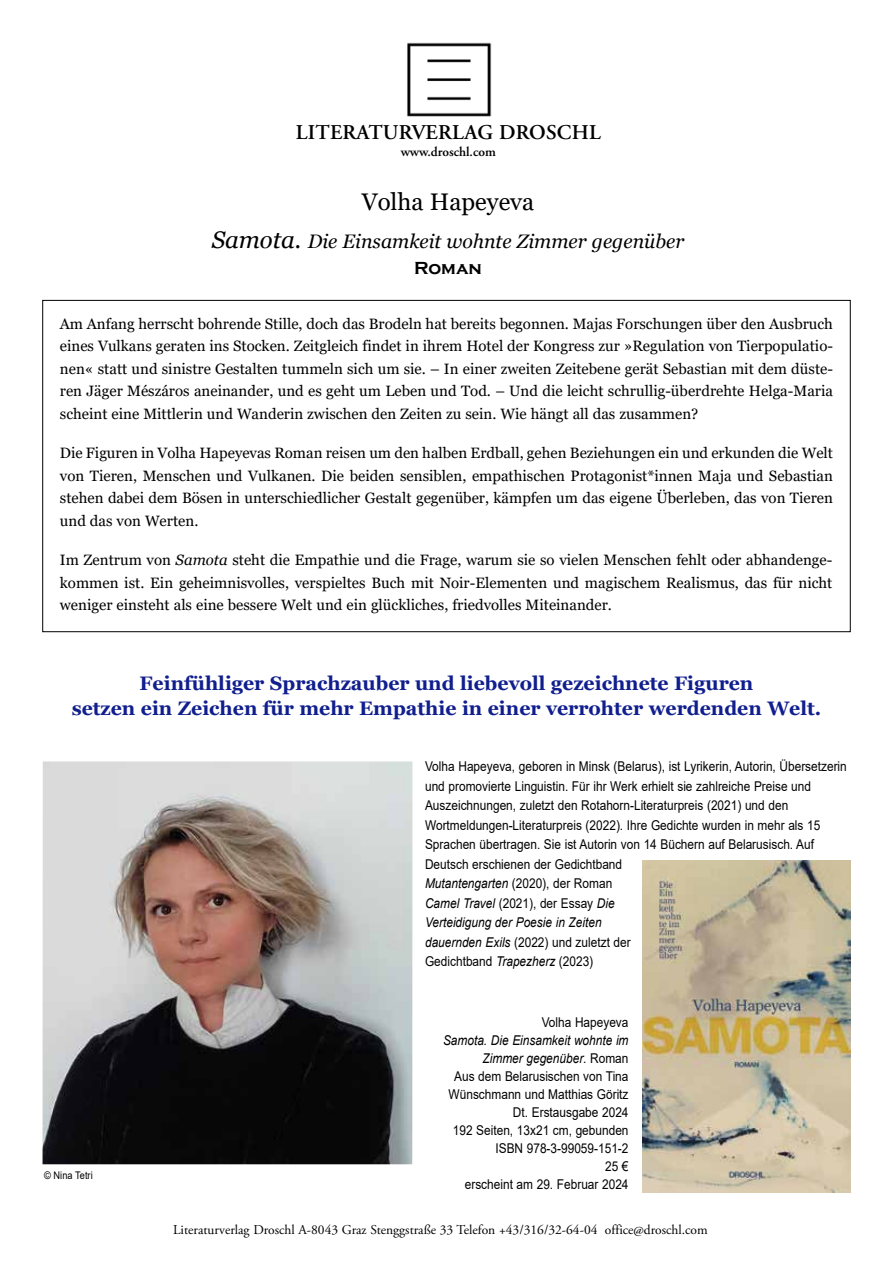
<style>
.page{position:relative;width:893px;height:1263px;background:#fff}
.page>*{position:absolute;margin:0;border:0;box-sizing:border-box;transform-origin:0 0}
.t1{font:24px "Georgia";color:#000}
.t2{font:600 21px "Adobe Garamond Pro";letter-spacing:.015em;color:#000}
.t3{font:700 19.5px/25.5px "Georgia";color:#101e8e;text-align:center}
.t4{font:italic 19.5px "Georgia";color:#000}
.t5{font:700 18px "Copperplate Gothic";color:#000}
.t6{font:15px/22.5px "Georgia";color:#000;text-align:justify}
.t7{font:13.5px/19.5px "Arial";color:#000;scale:.88 1}
.t8{font:13.5px "Adobe Garamond Pro";color:#000}
.t9{font:600 13.5px "Adobe Garamond Pro";color:#000}
.t10{font:10.5px "Arial";color:#000;scale:.88 1}
.s1{font-size:24px}
.s2{font-style:italic}
</style>
<div class="page">
<img style="left:407px;top:43px;width:85px;height:74px">
<img style="left:43px;top:761px;width:369px;height:403px">
<img style="left:642px;top:860px;width:208px;height:332px">
<h2 class="t2" style="left:296px;top:120px;width:300px">LITERATURVERLAG DROSCHL</h2>
<p class="t9" style="left:401px;top:144px;width:97px">WWW.DROSCHL.COM</p>
<h1 class="t1" style="left:362px;top:187px;width:174px">Volha Hapeyeva</h1>
<h3 class="t4" style="left:212px;top:229px;width:474px"><span class="s1">Samota.</span> Die Einsamkeit wohnte Zimmer gegenüber</h3>
<p class="t5" style="left:414px;top:258px;width:69px">Roman</p>
<p class="t6" style="left:60px;top:313px;width:775px">Am Anfang herrscht bohrende Stille, doch das Brodeln hat bereits begonnen. Majas Forschungen über den Ausbruch eines Vulkans geraten ins Stocken. Zeitgleich findet in ihrem Hotel der Kongress zur »Regulation von Tierpopulatio&shy;nen« statt und sinistre Gestalten tummeln sich um sie. – In einer zweiten Zeitebene gerät Sebastian mit dem düste&shy;ren Jäger Mészáros aneinander, und es geht um Leben und Tod. – Und die leicht schrullig-überdrehte Helga-Maria scheint eine Mittlerin und Wanderin zwischen den Zeiten zu sein. Wie hängt all das zusammen?</p>
<p class="t6" style="left:60px;top:442px;width:775px">Die Figuren in Volha Hapeyevas Roman reisen um den halben Erdball, gehen Beziehungen ein und erkunden die Welt von Tieren, Menschen und Vulkanen. Die beiden sensiblen, empathischen Protagonist*innen Maja und Sebastian stehen dabei dem Bösen in unterschiedlicher Gestalt gegenüber, kämpfen um das eigene Überleben, das von Tieren und das von Werten.</p>
<p class="t6" style="left:60px;top:549px;width:774px">Im Zentrum von <span class="s2">Samota</span> steht die Empathie und die Frage, warum sie so vielen Menschen fehlt oder abhandenge&shy;kommen ist. Ein geheimnisvolles, verspieltes Buch mit Noir-Elementen und magischem Realismus, das für nicht weniger einsteht als eine bessere Welt und ein glückliches, friedvolles Miteinander.</p>
<h3 class="t3" style="left:72px;top:670px;width:751px">Feinfühliger Sprachzauber und liebevoll gezeichnete Figuren<br>setzen ein Zeichen für mehr Empathie in einer verrohter werdenden Welt.</h3>
<p class="t10" style="left:44px;top:1168px;width:57px">© Nina Tetri</p>
<p class="t7" style="left:425px;top:757px;width:481px">Volha Hapeyeva, geboren in Minsk (Belarus), ist Lyrikerin, Autorin, Übersetzerin und promovierte Linguistin. Für ihr Werk erhielt sie zahlreiche Preise und Auszeichnungen, zuletzt den Rotahorn-Literaturpreis (2021) und den Wortmeldungen-Literaturpreis (2022). Ihre Gedichte wurden in mehr als 15<br>Sprachen übertragen. Sie ist Autorin von 14 Büchern auf Belarusisch. Auf Deutsch erschienen der Gedichtband<br><span class="s2">Mutantengarten</span> (2020), der Roman<br><span class="s2">Camel Travel</span> (2021), der Essay <span class="s2">Die<br>Verteidigung der Poesie in Zeiten<br>dauernden Exils</span> (2022) und zuletzt der<br>Gedichtband <span class="s2">Trapezherz</span> (2023)</p>
<p class="t7" style="left:542px;top:1012px;width:100px">Volha Hapeyeva</p>
<p class="t7" style="left:443px;top:1031px;width:212px;line-height:18px;text-align:right"><span class="s2">Samota. Die Einsamkeit wohnte im<br>Zimmer gegenüber</span>. Roman<br>Aus dem Belarusischen von Tina<br>Wünschmann und Matthias Göritz<br>Dt. Erstausgabe 2024<br>192 Seiten, 13x21 cm, gebunden<br>ISBN 978-3-99059-151-2<br>25 €<br>erscheint am 29. Februar 2024</p>
<p class="t8" style="left:173px;top:1222px;width:536px">Literaturverlag Droschl A-8043 Graz Stenggstraße 33 Telefon +43/316/32-64-04 office@droschl.com</p>
</div>
